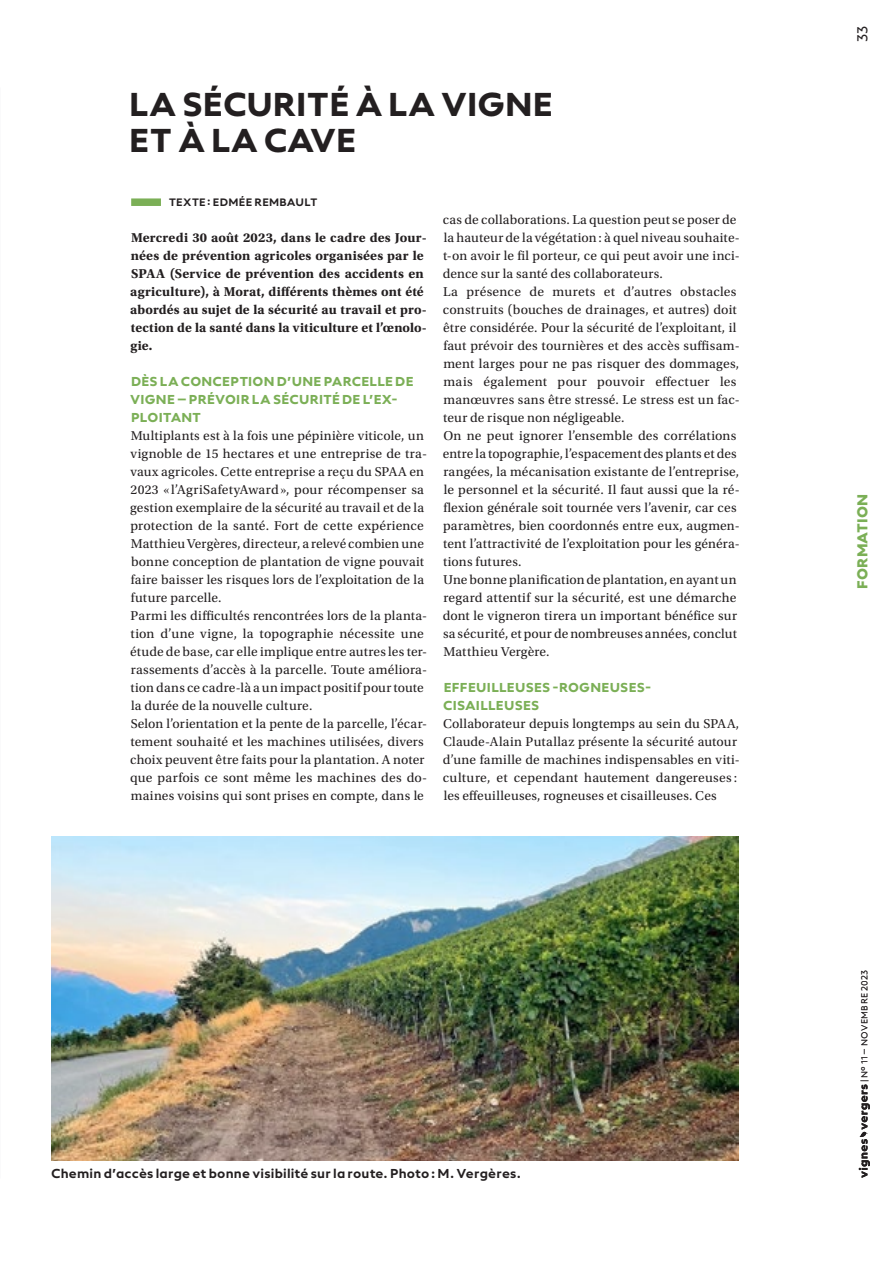
<style>
.page{position:relative;width:893px;height:1263px;background:#fff}
.page>*{position:absolute;margin:0;border:0;box-sizing:border-box;transform-origin:0 0}
.t1{font:700 34.5px/36px "neue Radial A Extra";color:#231f20}
.t2{font:15px "neue Radial A Black";letter-spacing:.01em;color:#7baf56}
.t3{font:15px "neue Radial A Regular";color:#231f20}
.t4{font:13.5px/18px "Utopia Std";letter-spacing:.015em;color:#231f20}
.t5{font:700 13.5px/18px "Utopia Std";letter-spacing:.01em;color:#231f20}
.t6{font:700 13.5px/18px "neue Radial A Extra";letter-spacing:.02em;color:#7baf56}
.t7{font:13.5px "neue Radial A Bold";letter-spacing:.015em;color:#231f20}
.t8{font:11.25px "neue Radial A Bold";letter-spacing:.02em;color:#231f20}
.t9{font:9px "neue Radial A Light";letter-spacing:.045em;color:#231f20}
</style>
<div class="page">
<img style="left:51px;top:836px;width:687px;height:324px">
<div style="left:131px;top:198px;width:30px;height:8px;background:#7baf56"></div>
<svg style="left:859px;top:1084px;width:11px;height:94px"></svg>
<h1 class="t1" style="left:129px;top:86px;width:425px">LA SÉCURITÉ À LA VIGNE<br>ET À LA CAVE</h1>
<p class="t8" style="left:169px;top:195px;width:150px">TEXTE: EDMÉE REMBAULT</p>
<p class="t5" style="left:130px;top:229px;width:298px">Mercredi 30 août 2023, dans le cadre des Jour&shy;nées de prévention agricoles organisées par le SPAA (Service de prévention des accidents en agriculture), à Morat, différents thèmes ont été abordés au sujet de la sécurité au travail et pro&shy;tection de la santé dans la viticulture et l’œnolo&shy;gie.</p>
<p class="t6" style="left:130px;top:372px;width:285px">DÈS LA CONCEPTION D’UNE PARCELLE DE<br>VIGNE – PRÉVOIR LA SÉCURITÉ DE L’EX-<br>PLOITANT</p>
<p class="t4" style="left:130px;top:427px;width:298px">Multiplants est à la fois une pépinière viticole, un vignoble de 15 hectares et une entreprise de tra&shy;vaux agricoles. Cette entreprise a reçu du SPAA en 2023 « l’AgriSafetyAward», pour récompenser sa gestion exemplaire de la sécurité au travail et de la protection de la santé. Fort de cette expérience Matthieu Vergères, directeur, a relevé combien une bonne conception de plantation de vigne pouvait faire baisser les risques lors de l’exploitation de la future parcelle.<br>Parmi les difficultés rencontrées lors de la planta&shy;tion d’une vigne, la topographie nécessite une étude de base, car elle implique entre autres les ter&shy;rassements d’accès à la parcelle. Toute améliora&shy;tion dans ce cadre-là a un impact positif pour toute la durée de la nouvelle culture.<br>Selon l’orientation et la pente de la parcelle, l’écar&shy;tement souhaité et les machines utilisées, divers choix peuvent être faits pour la plantation. A noter que parfois ce sont même les machines des do&shy;maines voisins qui sont prises en compte, dans le</p>
<p class="t4" style="left:443px;top:211px;width:298px">cas de collaborations. La question peut se poser de la hauteur de la végétation: à quel niveau souhaite&shy;t-on avoir le fil porteur, ce qui peut avoir une inci&shy;dence sur la santé des collaborateurs.<br>La présence de murets et d’autres obstacles construits (bouches de drainages, et autres) doit être considérée. Pour la sécurité de l’exploitant, il faut prévoir des tournières et des accès suffisam&shy;ment larges pour ne pas risquer des dommages, mais également pour pouvoir effectuer les manœuvres sans être stressé. Le stress est un fac&shy;teur de risque non négligeable.<br>On ne peut ignorer l’ensemble des corrélations entre la topographie, l’espacement des plants et des rangées, la mécanisation existante de l’entreprise, le personnel et la sécurité. Il faut aussi que la ré&shy;flexion générale soit tournée vers l’avenir, car ces paramètres, bien coordonnés entre eux, augmen&shy;tent l’attractivité de l’exploitation pour les généra&shy;tions futures.<br>Une bonne planification de plantation, en ayant un regard attentif sur la sécurité, est une démarche dont le vigneron tirera un important bénéfice sur sa sécurité, et pour de nombreuses années, conclut Matthieu Vergère.</p>
<p class="t6" style="left:443px;top:678px;width:210px">EFFEUILLEUSES -ROGNEUSES-<br>CISAILLEUSES</p>
<p class="t4" style="left:443px;top:715px;width:298px">Collaborateur depuis longtemps au sein du SPAA, Claude-Alain Putallaz présente la sécurité autour d’une famille de machines indispensables en viti&shy;culture, et cependant hautement dangereuses : les effeuilleuses, rogneuses et cisailleuses. Ces</p>
<p class="t7" style="left:51px;top:1165px;width:471px">Chemin d’accès large et bonne visibilité sur la route. Photo: M. Vergères.</p>
<p class="t3" style="left:853px;top:42px;width:18px;rotate:-90deg">33</p>
<p class="t2" style="left:853px;top:589px;width:96px;rotate:-90deg">FORMATION</p>
<p class="t9" style="left:859px;top:1082px;width:114px;rotate:-90deg">| Nº 11 – NOVEMBRE 2023</p>
</div>
